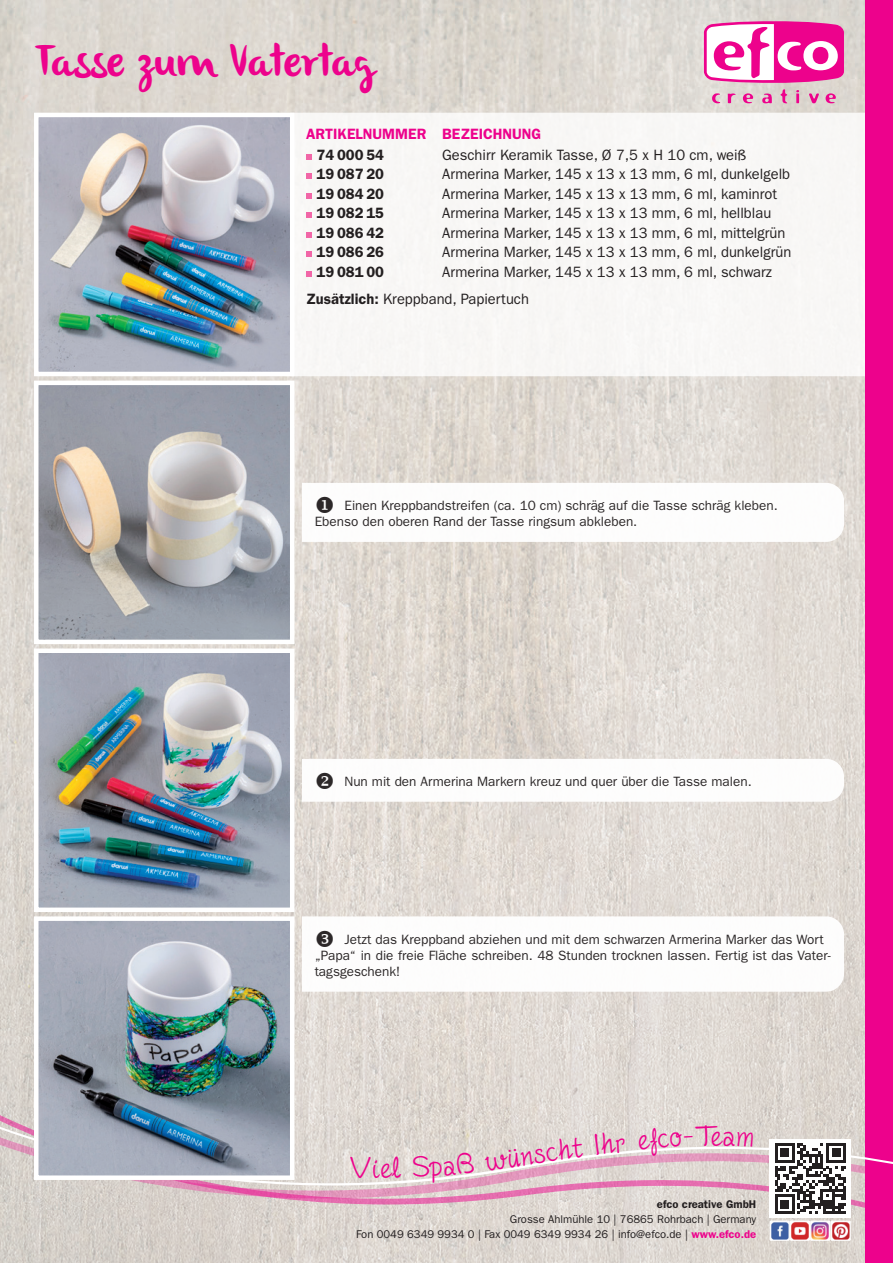
<style>
.page{position:relative;width:893px;height:1263px;background:#fff}
.page>*{position:absolute;margin:0;border:0;box-sizing:border-box;transform-origin:0 0}
.t1{font:45px "olivier";letter-spacing:.005em;color:#ed028c}
.t2{font:33px "Fineliner Script";color:#ed028c}
.t3{font:15px/27px "Franklin Gothic";color:#231f20}
.t4{font:600 15px "Franklin Gothic";color:#231f20}
.t5{font:600 15px "Franklin Gothic";color:#ed028c}
.t6{font:13.5px/16.2px "Franklin Gothic";color:#231f20}
.t7{font:11.25px/15px "Franklin Gothic";color:#231f20;text-align:right}
.t8{font:600 11.25px "Franklin Gothic";color:#231f20}
.s1{font-weight:600}
.s2{font-weight:600;color:#ed028c}
</style>
<div class="page">
<img style="left:0;top:0;width:865px;height:1263px">
<div style="left:290px;top:113px;width:575px;height:263px;background:#f8f7f6"></div>
<div style="left:865px;top:0;width:28px;height:1263px;background:#ed028c"></div>
<svg style="left:0;top:1022px;width:893px;height:200px;background:#dec8cc"></svg>
<svg style="left:302px;top:759px;width:542px;height:43px"></svg>
<div style="left:770px;top:1139px;width:81px;height:79px;background:#fff"></div>
<svg style="left:775px;top:1143px;width:71px;height:71px"></svg>
<img style="left:772px;top:1223px;width:16px;height:16px">
<div style="left:770px;top:1221px;width:20px;height:20px;border:1px solid #fff"></div>
<svg style="left:790px;top:1221px;width:19px;height:19px"></svg>
<div style="left:790px;top:1221px;width:20px;height:20px;border:1px solid #fff"></div>
<img style="left:812px;top:1221px;width:19px;height:19px">
<div style="left:810px;top:1221px;width:20px;height:20px;border:1px solid #fff"></div>
<svg style="left:831px;top:1221px;width:19px;height:19px"></svg>
<div style="left:831px;top:1221px;width:19px;height:20px;border:1px solid #fff"></div>
<svg style="left:306px;top:154px;width:6px;height:6px"></svg>
<svg style="left:306px;top:173px;width:6px;height:6px"></svg>
<svg style="left:306px;top:193px;width:6px;height:6px"></svg>
<svg style="left:306px;top:212px;width:6px;height:6px"></svg>
<svg style="left:306px;top:232px;width:6px;height:6px"></svg>
<svg style="left:306px;top:251px;width:6px;height:6px"></svg>
<svg style="left:306px;top:271px;width:6px;height:6px"></svg>
<svg style="left:704px;top:21px;width:140px;height:62px"></svg>
<svg style="left:743px;top:93px;width:10px;height:10px"></svg>
<svg style="left:780px;top:89px;width:7px;height:14px"></svg>
<svg style="left:728px;top:93px;width:8px;height:10px"></svg>
<svg style="left:809px;top:93px;width:10px;height:10px"></svg>
<svg style="left:712px;top:93px;width:8px;height:10px"></svg>
<svg style="left:762px;top:94px;width:10px;height:9px"></svg>
<svg style="left:796px;top:90px;width:3px;height:13px"></svg>
<svg style="left:826px;top:93px;width:10px;height:10px"></svg>
<img style="left:39px;top:118px;width:250px;height:253px">
<div style="left:34px;top:113px;width:260px;height:263px;border:4px solid #fff"></div>
<img style="left:39px;top:386px;width:250px;height:253px">
<div style="left:34px;top:381px;width:260px;height:263px;border:4px solid #fff"></div>
<img style="left:39px;top:653px;width:250px;height:254px">
<div style="left:34px;top:648px;width:260px;height:264px;border:4px solid #fff"></div>
<img style="left:39px;top:921px;width:250px;height:254px">
<div style="left:34px;top:916px;width:260px;height:264px;border:4px solid #fff"></div>
<svg style="left:302px;top:483px;width:542px;height:59px"></svg>
<svg style="left:302px;top:916px;width:542px;height:76px"></svg>
<svg style="left:381px;top:1156px;width:20px;height:22px"></svg>
<svg style="left:413px;top:1152px;width:62px;height:31px;background:#e0d7d3"></svg>
<svg style="left:485px;top:1132px;width:141px;height:39px;background:#e1d2d2"></svg>
<svg style="left:638px;top:1125px;width:80px;height:31px;background:#e3d9d7"></svg>
<svg style="left:724px;top:1131px;width:29px;height:15px"></svg>
<h1 class="t1" style="left:34px;top:36px;width:340px">Tasse zum Vatertag</h1>
<p class="t5" style="left:306px;top:125px;width:237px">ARTIKELNUMMER BEZEICHNUNG</p>
<p class="t4" style="left:316px;top:146px;width:69px">74 000 54</p>
<p class="t3" style="left:442px;top:141px;width:305px">Geschirr Keramik Tasse, Ø 7,5 x H 10 cm, weiß</p>
<p class="t4" style="left:316px;top:165px;width:69px">19 087 20</p>
<p class="t3" style="left:442px;top:161px;width:349px">Armerina Marker, 145 x 13 x 13 mm, 6 ml, dunkelgelb</p>
<p class="t4" style="left:316px;top:185px;width:69px">19 084 20</p>
<p class="t3" style="left:442px;top:180px;width:336px">Armerina Marker, 145 x 13 x 13 mm, 6 ml, kaminrot</p>
<p class="t4" style="left:316px;top:204px;width:69px">19 082 15</p>
<p class="t3" style="left:442px;top:200px;width:331px">Armerina Marker, 145 x 13 x 13 mm, 6 ml, hellblau</p>
<p class="t4" style="left:316px;top:224px;width:69px">19 086 42</p>
<p class="t3" style="left:442px;top:219px;width:345px">Armerina Marker, 145 x 13 x 13 mm, 6 ml, mittelgrün</p>
<p class="t4" style="left:316px;top:243px;width:69px">19 086 26</p>
<p class="t3" style="left:442px;top:239px;width:351px">Armerina Marker, 145 x 13 x 13 mm, 6 ml, dunkelgrün</p>
<p class="t4" style="left:316px;top:263px;width:69px">19 081 00</p>
<p class="t3" style="left:306px;top:258px;width:467px;text-indent:136px">Armerina Marker, 145 x 13 x 13 mm, 6 ml, schwarz<br><span class="s1">Zusätzlich:</span> Kreppband, Papiertuch</p>
<p class="t6" style="left:315px;top:497px;width:465px">◆ Einen Kreppbandstreifen (ca. 10 cm) schräg auf die Tasse schräg kleben.<br>Ebenso den oberen Rand der Tasse ringsum abkleben.</p>
<p class="t6" style="left:315px;top:773px;width:439px">❖ Nun mit den Armerina Markern kreuz und quer über die Tasse malen.</p>
<p class="t6" style="left:315px;top:931px;width:517px;text-indent:30px">Jetzt das Kreppband abziehen und mit dem schwarzen Armerina Marker das Wort „Papa“ in die freie Fläche schreiben. 48 Stunden trocknen lassen. Fertig ist das Vater&shy;tagsgeschenk!</p>
<h2 class="t2" style="left:350px;top:1150px;width:31px">Vi</h2>
<h2 class="t2" style="left:711px;top:1118px;width:12px">e</h2>
<p class="t8" style="left:657px;top:1198px;width:101px">efco creative GmbH</p>
<p class="t7" style="left:356px;top:1212px;width:402px">Grosse Ahlmühle 10 | 76865 Rohrbach | Germany<br>Fon 0049 6349 9934 0 | Fax 0049 6349 9934 26 | info@efco.de | <span class="s2">www.efco.de</span></p>
</div>
